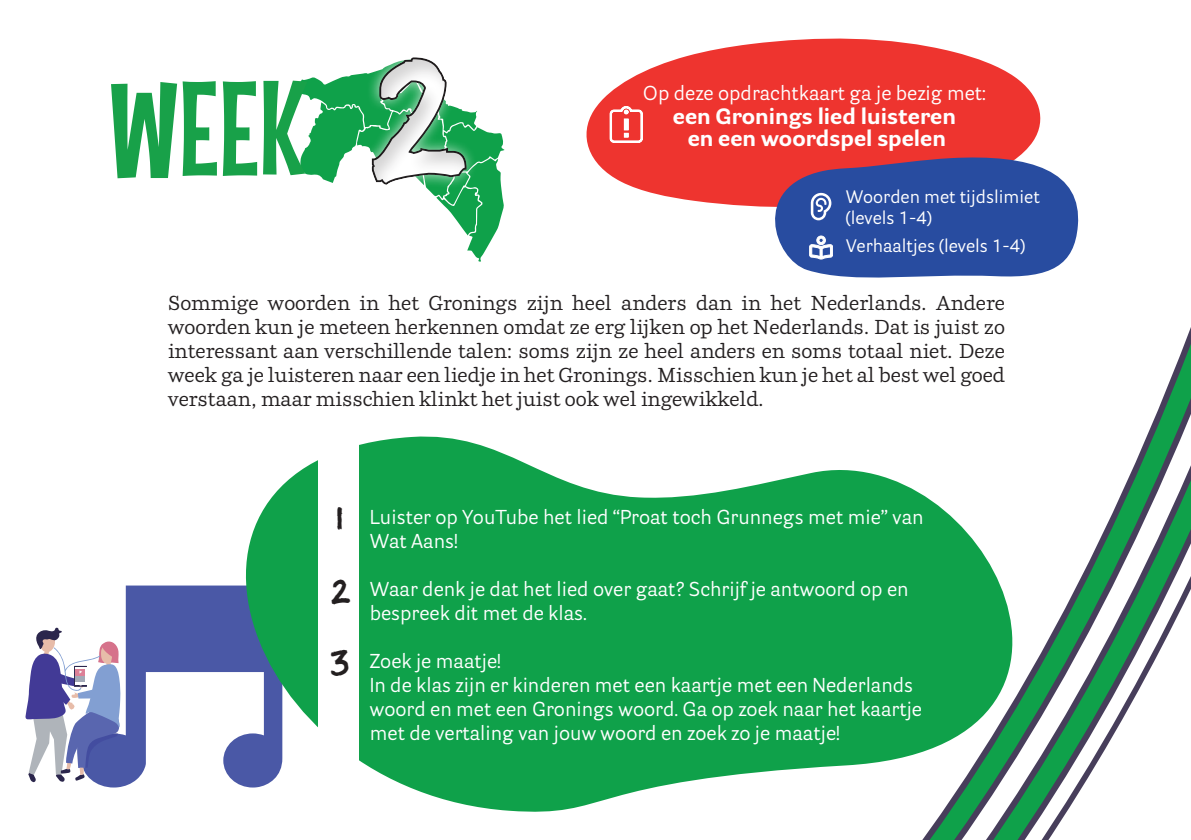
<style>
.page{position:relative;width:1191px;height:840px;background:#fff}
.page>*{position:absolute;margin:0;border:0;box-sizing:border-box;transform-origin:0 0}
.t1{font:218px "Hilhorsteva";color:#fff}
.t2{font:134px "Mouse Memoirs";color:#18a149}
.t3{font:44px "Hilhorsteva";color:#231f20}
.t4{font:700 22px/22px "Parry Grotesque";color:#fff;text-align:center}
.t5{font:20px/24px "Parry";color:#231f20;text-align:justify}
.t6{font:20px/24px "Parry Grotesque";color:#fff}
.t7{font:18px/21.6px "Parry Grotesque";color:#fff}
</style>
<div class="page">
<svg style="left:31px;top:588px;width:1160px;height:251px"></svg>
<svg style="left:1031px;top:92px;width:10px;height:52px"></svg>
<svg style="left:82px;top:585px;width:46px;height:202px"></svg>
<svg style="left:25px;top:627px;width:96px;height:154px"></svg>
<svg style="left:1031px;top:164px;width:48px;height:111px;fill:#284ca0"></svg>
<div style="left:292px;top:0;width:739px;height:300px;background:#231f20;opacity:.19"></div>
<svg style="left:128px;top:436px;width:1016px;height:381px;fill:#0fa14a"></svg>
<div style="left:318px;top:443px;width:41px;height:325px;background:#fff"></div>
<svg style="left:811px;top:193px;width:20px;height:27px"></svg>
<svg style="left:809px;top:236px;width:23px;height:23px"></svg>
<h1 class="t1" style="left:362px;top:-90px;width:109px">2</h1>
<h2 class="t2" style="left:109px;top:50px;width:199px">WEEK</h2>
<p class="t6" style="left:643px;top:81px;width:344px">Op deze opdrachtkaart ga je bezig met:</p>
<p class="t4" style="left:673px;top:105px;width:284px">een Gronings lied luisteren en een woordspel spelen</p>
<p class="t7" style="left:846px;top:185px;width:196px">Woorden met tijdslimiet (levels 1-4)</p>
<p class="t7" style="left:846px;top:234px;width:181px">Verhaaltjes (levels 1-4)</p>
<p class="t5" style="left:168px;top:290px;width:838px">Sommige woorden in het Gronings zijn heel anders dan in het Nederlands. Andere woorden kun je meteen herkennen omdat ze erg lijken op het Nederlands. Dat is juist zo interessant aan verschillende talen: soms zijn ze heel anders en soms totaal niet. Deze week ga je luisteren naar een liedje in het Gronings. Misschien kun je het al best wel goed verstaan, maar misschien klinkt het juist ook wel ingewikkeld.</p>
<h3 class="t3" style="left:332px;top:474px;width:15px">1</h3>
<h3 class="t3" style="left:329px;top:548px;width:23px">2</h3>
<h3 class="t3" style="left:329px;top:620px;width:23px">3</h3>
<p class="t6" style="left:370px;top:504px;width:555px">Luister op YouTube het lied “Proat toch Grunnegs met mie” van<br>Wat Aans!</p>
<p class="t6" style="left:370px;top:576px;width:540px">Waar denk je dat het lied over gaat? Schrijf je antwoord op en bespreek dit met de klas.</p>
<p class="t6" style="left:370px;top:648px;width:554px">Zoek je maatje!<br>In de klas zijn er kinderen met een kaartje met een Nederlands woord en met een Gronings woord. Ga op zoek naar het kaartje met de vertaling van jouw woord en zoek zo je maatje!</p>
</div>
